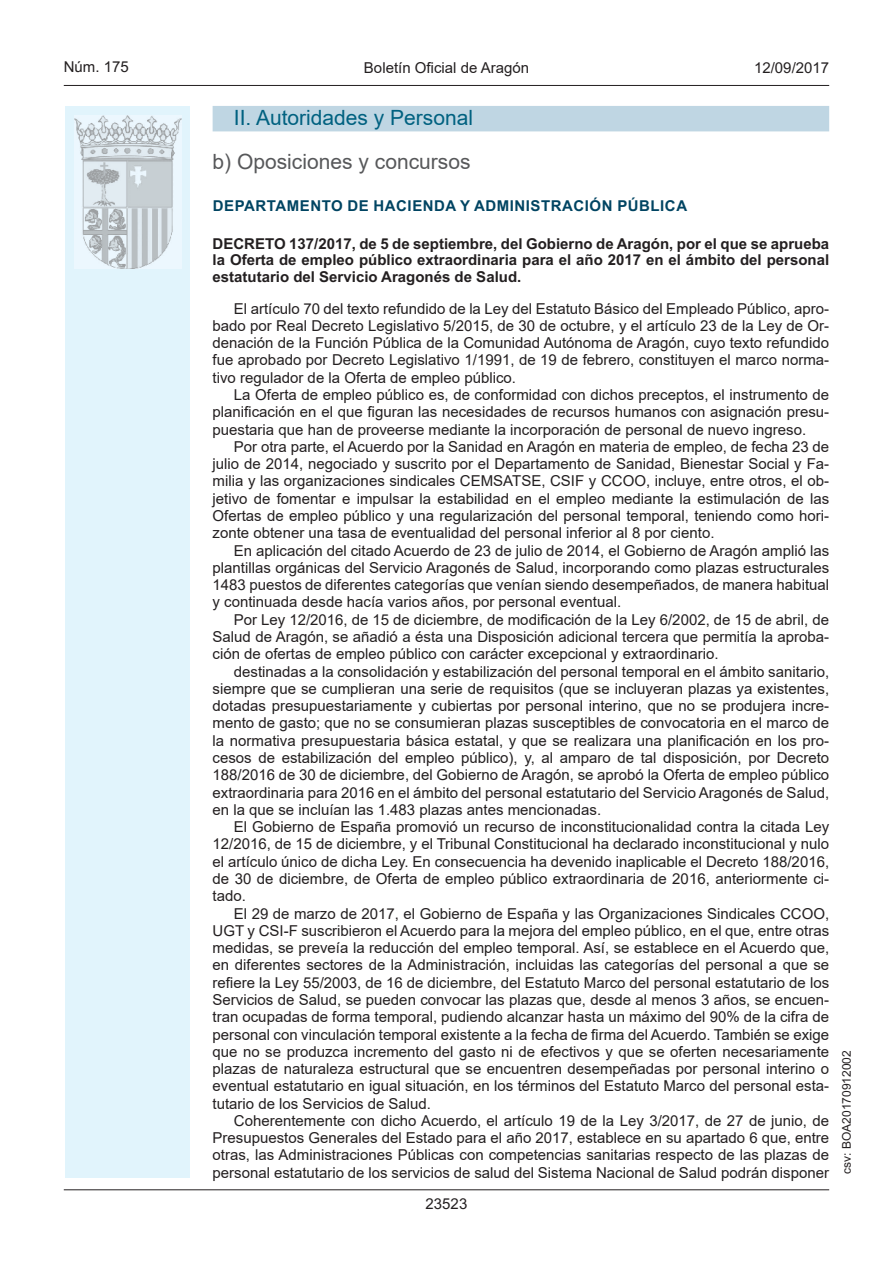
<style>
.page{position:relative;width:893px;height:1263px;background:#fff}
.page>*{position:absolute;margin:0;border:0;box-sizing:border-box;transform-origin:0 0}
.Titulo_sec{font:21px "Arial";color:#006180}
.Sub_Seccion{font:21px "Arial";color:#57585a}
.inicio_de_parrafo{font:15px/17.2px "Arial";color:#231f20;text-align:justify}
.Titulo_text{font:700 15px/16.5px "Arial";color:#231f20;text-align:justify}
.emisor_text{font:700 15px "Arial";letter-spacing:.035em;color:#004462}
.estilo_head-c{font:15px "Arial";color:#231f20}
.estilo_head-d{font:15px "Arial MT2";color:#231f20}
.estilo_head-i{font:15px "Arial MT2";color:#231f20}
.numero_pagina{font:15px "Arial MT2";color:#231f20}
.estilo_head-i-2{font:12px "Arial MT2";color:#231f20}
</style>
<div class="page">
<div style="left:65px;top:106px;width:125px;height:1072px;background:#e1f4fc"></div>
<img style="left:75px;top:115px;width:106px;height:153px">
<hr style="left:64px;top:85px;width:765px;height:1px;background:#231f20">
<hr style="left:64px;top:1189px;width:765px;height:1px;background:#231f20">
<div style="left:213px;top:106px;width:616px;height:25px;background:#bfd6e3"></div>
<p class="estilo_head-i" style="left:64px;top:57px;width:67px">Núm. 175</p>
<p class="estilo_head-c" style="left:364px;top:57px;width:167px">Boletín Oficial de Aragón</p>
<p class="estilo_head-d" style="left:754px;top:57px;width:77px">12/09/2017</p>
<p class="Titulo_sec" style="left:234px;top:103px;width:241px">II. Autoridades y Personal</p>
<p class="Sub_Seccion" style="left:213px;top:147px;width:259px">b) Oposiciones y concursos</p>
<p class="emisor_text" style="left:213px;top:195px;width:476px">DEPARTAMENTO DE HACIENDA Y ADMINISTRACIÓN PÚBLICA</p>
<p class="Titulo_text" style="left:213px;top:236px;width:618px">DECRETO 137/2017, de 5 de septiembre, del Gobierno de Aragón, por el que se aprueba la Oferta de empleo público extraordinaria para el año 2017 en el ámbito del personal estatutario del Servicio Aragonés de Salud.</p>
<p class="inicio_de_parrafo" style="left:213px;top:300px;width:618px;text-indent:21px">El artículo 70 del texto refundido de la Ley del Estatuto Básico del Empleado Público, apro&shy;bado por Real Decreto Legislativo 5/2015, de 30 de octubre, y el artículo 23 de la Ley de Or&shy;denación de la Función Pública de la Comunidad Autónoma de Aragón, cuyo texto refundido fue aprobado por Decreto Legislativo 1/1991, de 19 de febrero, constituyen el marco norma&shy;tivo regulador de la Oferta de empleo público.</p>
<p class="inicio_de_parrafo" style="left:213px;top:386px;width:618px;text-indent:21px">La Oferta de empleo público es, de conformidad con dichos preceptos, el instrumento de planificación en el que figuran las necesidades de recursos humanos con asignación presu&shy;puestaria que han de proveerse mediante la incorporación de personal de nuevo ingreso.</p>
<p class="inicio_de_parrafo" style="left:213px;top:438px;width:618px;text-indent:21px">Por otra parte, el Acuerdo por la Sanidad en Aragón en materia de empleo, de fecha 23 de julio de 2014, negociado y suscrito por el Departamento de Sanidad, Bienestar Social y Fa&shy;milia y las organizaciones sindicales CEMSATSE, CSIF y CCOO, incluye, entre otros, el ob&shy;jetivo de fomentar e impulsar la estabilidad en el empleo mediante la estimulación de las Ofertas de empleo público y una regularización del personal temporal, teniendo como hori&shy;zonte obtener una tasa de eventualidad del personal inferior al 8 por ciento.</p>
<p class="inicio_de_parrafo" style="left:213px;top:542px;width:618px;text-indent:21px">En aplicación del citado Acuerdo de 23 de julio de 2014, el Gobierno de Aragón amplió las plantillas orgánicas del Servicio Aragonés de Salud, incorporando como plazas estructurales 1483 puestos de diferentes categorías que venían siendo desempeñados, de manera habitual y continuada desde hacía varios años, por personal eventual.</p>
<p class="inicio_de_parrafo" style="left:213px;top:611px;width:618px;text-indent:21px">Por Ley 12/2016, de 15 de diciembre, de modificación de la Ley 6/2002, de 15 de abril, de Salud de Aragón, se añadió a ésta una Disposición adicional tercera que permitía la aproba&shy;ción de ofertas de empleo público con carácter excepcional y extraordinario.</p>
<p class="inicio_de_parrafo" style="left:213px;top:662px;width:618px;text-indent:21px">destinadas a la consolidación y estabilización del personal temporal en el ámbito sanitario, siempre que se cumplieran una serie de requisitos (que se incluyeran plazas ya existentes, dotadas presupuestariamente y cubiertas por personal interino, que no se produjera incre&shy;mento de gasto; que no se consumieran plazas susceptibles de convocatoria en el marco de la normativa presupuestaria básica estatal, y que se realizara una planificación en los pro&shy;cesos de estabilización del empleo público), y, al amparo de tal disposición, por Decreto 188/2016 de 30 de diciembre, del Gobierno de Aragón, se aprobó la Oferta de empleo público extraordinaria para 2016 en el ámbito del personal estatutario del Servicio Aragonés de Salud, en la que se incluían las 1.483 plazas antes mencionadas.</p>
<p class="inicio_de_parrafo" style="left:213px;top:818px;width:618px;text-indent:21px">El Gobierno de España promovió un recurso de inconstitucionalidad contra la citada Ley 12/2016, de 15 de diciembre, y el Tribunal Constitucional ha declarado inconstitucional y nulo el artículo único de dicha Ley. En consecuencia ha devenido inaplicable el Decreto 188/2016, de 30 de diciembre, de Oferta de empleo público extraordinaria de 2016, anteriormente ci&shy;tado.</p>
<p class="inicio_de_parrafo" style="left:213px;top:904px;width:618px;text-indent:21px">El 29 de marzo de 2017, el Gobierno de España y las Organizaciones Sindicales CCOO, UGT y CSI-F suscribieron el Acuerdo para la mejora del empleo público, en el que, entre otras medidas, se preveía la reducción del empleo temporal. Así, se establece en el Acuerdo que, en diferentes sectores de la Administración, incluidas las categorías del personal a que se refiere la Ley 55/2003, de 16 de diciembre, del Estatuto Marco del personal estatutario de los Servicios de Salud, se pueden convocar las plazas que, desde al menos 3 años, se encuen&shy;tran ocupadas de forma temporal, pudiendo alcanzar hasta un máximo del 90% de la cifra de personal con vinculación temporal existente a la fecha de firma del Acuerdo. También se exige que no se produzca incremento del gasto ni de efectivos y que se oferten necesariamente plazas de naturaleza estructural que se encuentren desempeñadas por personal interino o eventual estatutario en igual situación, en los términos del Estatuto Marco del personal esta&shy;tutario de los Servicios de Salud.</p>
<p class="inicio_de_parrafo" style="left:213px;top:1112px;width:618px;text-indent:21px">Coherentemente con dicho Acuerdo, el artículo 19 de la Ley 3/2017, de 27 de junio, de Presupuestos Generales del Estado para el año 2017, establece en su apartado 6 que, entre otras, las Administraciones Públicas con competencias sanitarias respecto de las plazas de personal estatutario de los servicios de salud del Sistema Nacional de Salud podrán disponer</p>
<p class="numero_pagina" style="left:426px;top:1193px;width:43px">23523</p>
<p class="estilo_head-i-2" style="left:838px;top:1174px;width:125px;rotate:-90deg">csv: BOA20170912002</p>
</div>
